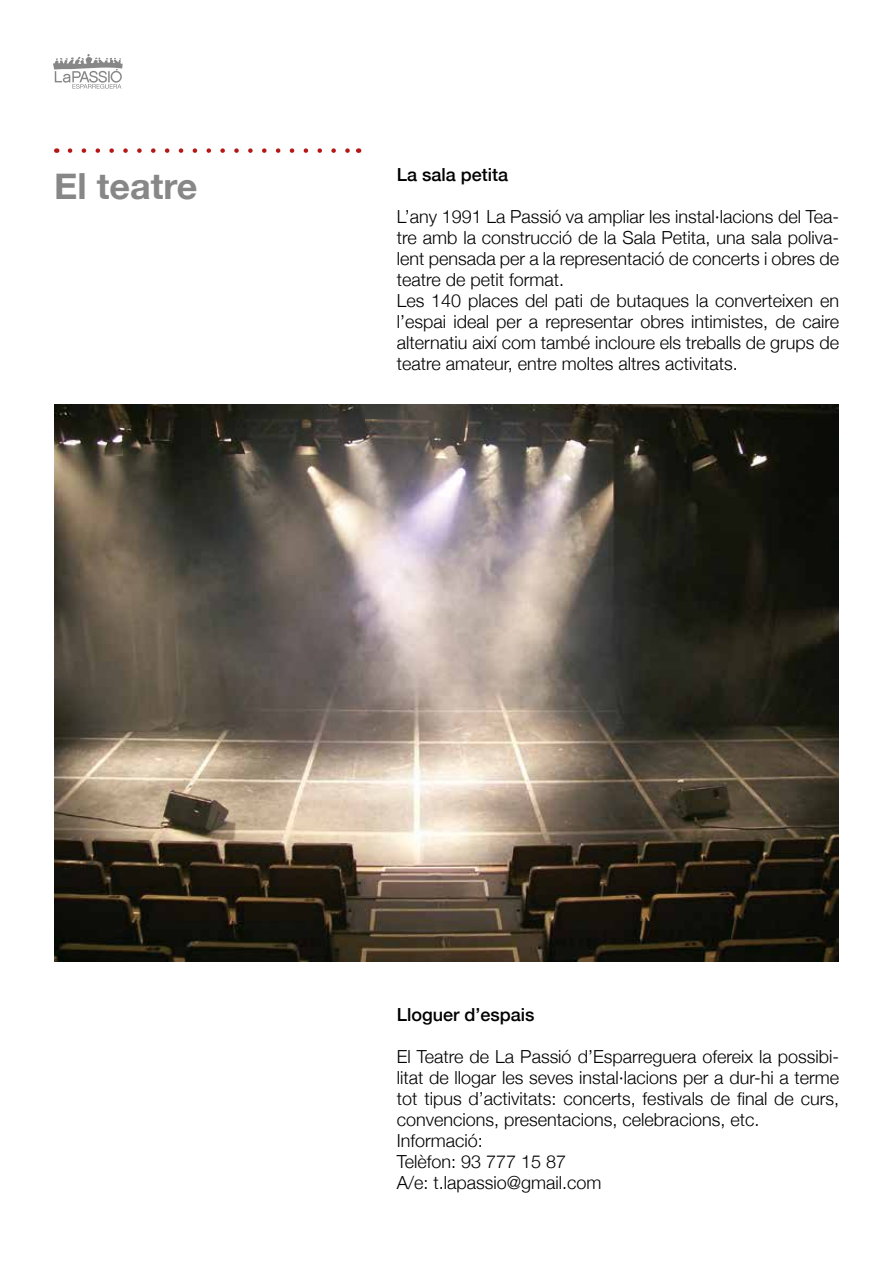
<style>
.page{position:relative;width:893px;height:1263px;background:#fff}
.page>*{position:absolute;margin:0;border:0;box-sizing:border-box;transform-origin:0 0}
.t1{font:700 36px "Helvetica Neue";color:#878787}
.t2{font:300 18px/21px "Helvetica Neue";color:#000}
.t3{font:500 18px "Helvetica Neue";color:#000}
</style>
<div class="page">
<svg style="left:53px;top:54px;width:70px;height:35px"></svg>
<img style="left:54px;top:404px;width:785px;height:558px">
<svg style="left:70px;top:148px;width:280px;height:5px"></svg>
<h1 class="t1" style="left:54px;top:158px;width:145px">El teatre</h1>
<p class="t3" style="left:397px;top:160px;width:113px">La sala petita</p>
<p class="t2" style="left:397px;top:205px;width:444px">L’any 1991 La Passió va ampliar les instal·lacions del Tea&shy;tre amb la construcció de la Sala Petita, una sala poliva&shy;lent pensada per a la representació de concerts i obres de teatre de petit format.<br>Les 140 places del pati de butaques la converteixen en l’espai ideal per a representar obres intimistes, de caire alternatiu així com també incloure els treballs de grups de teatre amateur, entre moltes altres activitats.</p>
<p class="t3" style="left:397px;top:1000px;width:139px">Lloguer d’espais</p>
<p class="t2" style="left:397px;top:1045px;width:444px">El Teatre de La Passió d’Esparreguera ofereix la possibi&shy;litat de llogar les seves instal·lacions per a dur-hi a terme tot tipus d’activitats: concerts, festivals de final de curs, convencions, presentacions, celebracions, etc.<br>Informació:<br>Telèfon: 93 777 15 87<br>A/e: t.lapassio@gmail.com</p>
</div>
